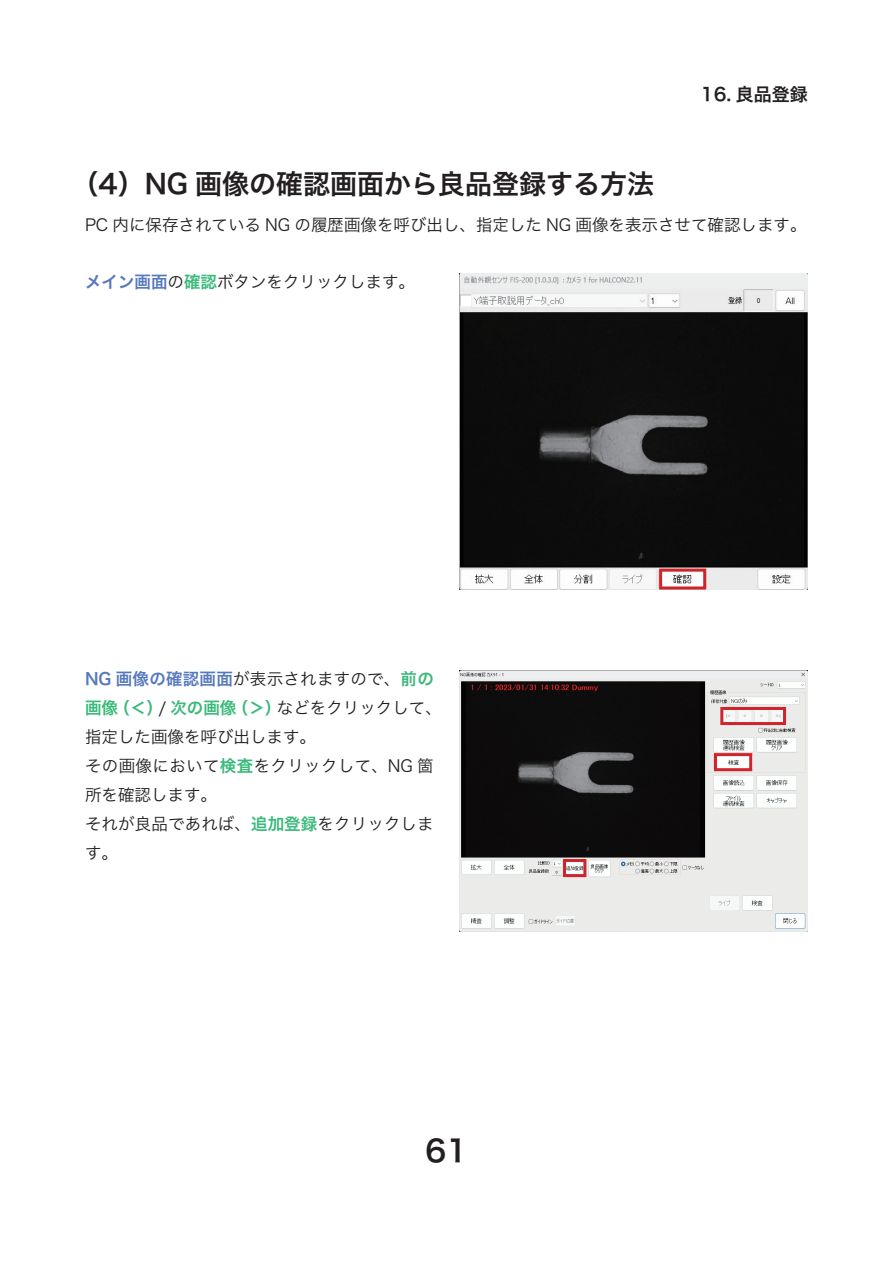
<style>
.page{position:relative;width:893px;height:1263px;background:#fff}
.page>*{position:absolute;margin:0;border:0;box-sizing:border-box;transform-origin:0 0}
.t1{font:30px "Hira Kaku Pro W6";color:#231f20}
.t2{font:27px "Hira Kaku Pro W6";color:#231f20}
.t3{font:18px "Hira Kaku Pro W6";color:#231f20}
.t4{font:16.5px/29px "Hira Kaku Pro W3";color:#231f20}
.t5{font:16.5px "Hira Kaku Pro W6";color:#39b97a}
.s1{font-family:"Hira Kaku Pro W6";color:#5679bd}
.s2{font-family:"Hira Kaku Pro W6";color:#39b97a}
.s3{font-family:"Hira Kaku Pro W3";color:#231f20}
</style>
<div class="page">
<img style="left:459px;top:671px;width:349px;height:260px">
<div style="left:720px;top:707px;width:66px;height:18px;border:3px solid #d1232a"></div>
<div style="left:714px;top:753px;width:38px;height:18px;border:3px solid #d1232a"></div>
<div style="left:563px;top:859px;width:23px;height:18px;border:3px solid #d1232a"></div>
<img style="left:459px;top:274px;width:349px;height:315px">
<div style="left:659px;top:569px;width:47px;height:20px;border:3px solid #d1232a"></div>
<p class="t3" style="left:701px;top:78px;width:108px">16. 良品登録</p>
<h2 class="t2" style="left:72px;top:159px;width:584px">（4）NG 画像の確認画面から良品登録する方法</h2>
<p class="t4" style="left:85px;top:210px;width:723px">PC 内に保存されている NG の履歴画像を呼び出し、指定した NG 画像を表示させて確認します。</p>
<p class="t4" style="left:85px;top:267px;width:331px"><span class="s1">メイン画面</span>の<span class="s2">確認</span>ボタンをクリックします。</p>
<p class="t4" style="left:85px;top:663px;width:350px"><span class="s1">NG 画像の確認画面</span>が表示されますので、<span class="s2">前の</span></p>
<p class="t5" style="left:85px;top:693px;width:358px">画像（＜）<span class="s3">/</span> 次の画像（＞）<span class="s3">などをクリックして、</span></p>
<p class="t4" style="left:85px;top:721px;width:350px">指定した画像を呼び出します。<br>その画像において<span class="s2">検査</span>をクリックして、NG 箇所を確認します。<br>それが良品であれば、<span class="s2">追加登録</span>をクリックします。</p>
<h1 class="t1" style="left:425px;top:1123px;width:44px">61</h1>
</div>
